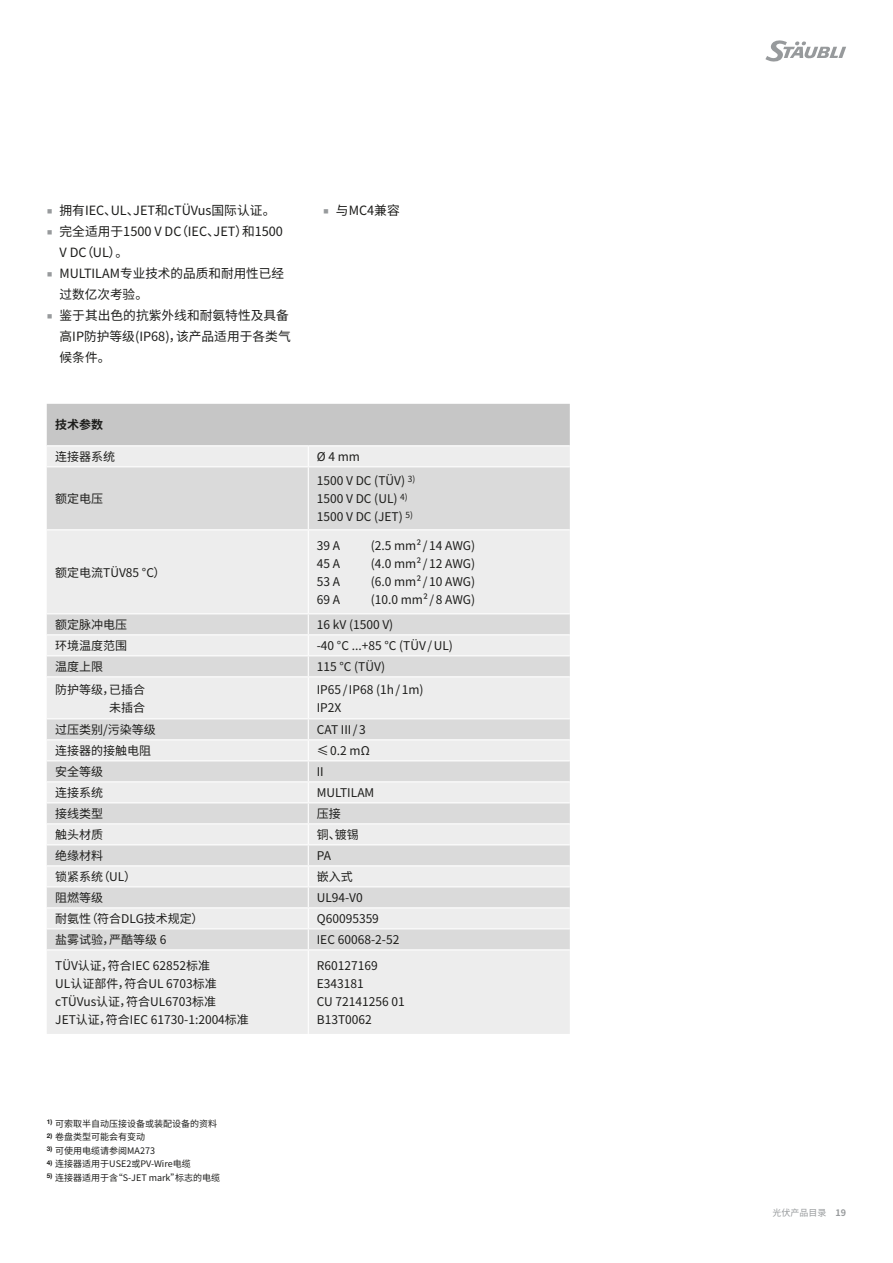
<style>
.page{position:relative;width:893px;height:1263px;background:#fff}
.page>*{position:absolute;margin:0;border:0;box-sizing:border-box;transform-origin:0 0}
.t1{font:12.75px/21px "Noto Sans CJ Ksc";color:#1d1d1b}
.Table_Body_CN{font:12px/18px "Noto Sans CJ Ksc";color:#1d1d1b}
.Table_Header_CN{font:700 12px "Noto Sans CJ Ksc";color:#1d1d1b}
.Fussnote_innen_CN{font:9px "Noto Sans CJ Ksc";color:#1d1d1b}
.t2{font:9px "Noto Sans CJ Ksc";color:#979a9c}
.s1{font-family:"Arial Unicode MS";font-size:9.9px;color:#979a9c}
.s2{font-weight:700}
</style>
<div class="page">
<svg style="left:765px;top:40px;width:81px;height:22px"></svg>
<div style="left:47px;top:951px;width:523px;height:83px;background:#ededed"></div>
<svg style="left:47px;top:467px;width:523px;height:482px;background:#e4e4e4"></svg>
<hr style="left:47px;top:634px;width:261px;height:1px;background:#fff">
<hr style="left:47px;top:655px;width:261px;height:1px;background:#fff">
<hr style="left:47px;top:676px;width:261px;height:1px;background:#fff">
<hr style="left:47px;top:718px;width:261px;height:1px;background:#fff">
<hr style="left:47px;top:739px;width:261px;height:1px;background:#fff">
<hr style="left:308px;top:739px;width:262px;height:1px;background:#fff">
<hr style="left:47px;top:760px;width:261px;height:1px;background:#fff">
<hr style="left:47px;top:781px;width:261px;height:1px;background:#fff">
<hr style="left:47px;top:844px;width:261px;height:1px;background:#fff">
<hr style="left:308px;top:844px;width:262px;height:1px;background:#fff">
<hr style="left:47px;top:865px;width:261px;height:1px;background:#fff">
<hr style="left:308px;top:865px;width:262px;height:1px;background:#fff">
<hr style="left:47px;top:886px;width:261px;height:1px;background:#fff">
<hr style="left:47px;top:907px;width:261px;height:1px;background:#fff">
<hr style="left:47px;top:928px;width:261px;height:1px;background:#fff">
<hr style="left:308px;top:928px;width:262px;height:1px;background:#fff">
<svg style="left:47px;top:404px;width:523px;height:62px;background:#d2d2d2"></svg>
<hr style="left:308px;top:467px;width:1px;height:62px;background:#fff">
<hr style="left:308px;top:530px;width:1px;height:83px;background:#fff">
<hr style="left:47px;top:529px;width:261px;height:1px;background:#fff">
<hr style="left:308px;top:529px;width:262px;height:1px;background:#fff">
<hr style="left:47px;top:613px;width:261px;height:1px;background:#fff">
<hr style="left:308px;top:613px;width:262px;height:1px;background:#fff">
<hr style="left:47px;top:802px;width:261px;height:1px;background:#fff">
<hr style="left:308px;top:802px;width:262px;height:1px;background:#fff">
<hr style="left:47px;top:823px;width:261px;height:1px;background:#fff">
<hr style="left:308px;top:823px;width:262px;height:1px;background:#fff">
<hr style="left:308px;top:634px;width:262px;height:1px;background:#fff">
<hr style="left:308px;top:655px;width:262px;height:1px;background:#fff">
<svg style="left:308px;top:614px;width:1px;height:62px"></svg>
<hr style="left:308px;top:676px;width:262px;height:1px;background:#fff">
<hr style="left:308px;top:677px;width:1px;height:41px;background:#fff">
<hr style="left:308px;top:718px;width:262px;height:1px;background:#fff">
<hr style="left:308px;top:760px;width:262px;height:1px;background:#fff">
<hr style="left:308px;top:781px;width:262px;height:1px;background:#fff">
<hr style="left:308px;top:886px;width:262px;height:1px;background:#fff">
<hr style="left:308px;top:907px;width:262px;height:1px;background:#fff">
<svg style="left:308px;top:719px;width:1px;height:230px"></svg>
<hr style="left:308px;top:950px;width:1px;height:84px;background:#fff">
<hr style="left:47px;top:445px;width:261px;height:1px;background:#fff">
<hr style="left:308px;top:445px;width:262px;height:1px;background:#fff">
<p class="t1" style="left:47px;top:200px;width:230px"><span class="s1">■</span> 拥有IEC、UL、JET和cTÜVus国际认证。</p>
<p class="t1" style="left:60px;top:221px;width:225px;text-indent:-13px"><span class="s1">■</span> 完全适用于1500 V DC（IEC、JET）和1500<br>V DC（UL）。</p>
<p class="t1" style="left:60px;top:263px;width:226px;text-indent:-13px"><span class="s1">■</span> MULTILAM专业技术的品质和耐用性已经过数亿次考验。</p>
<p class="t1" style="left:60px;top:305px;width:233px;text-indent:-13px"><span class="s1">■</span> 鉴于其出色的抗紫外线和耐氨特性及具备高IP防护等级(IP68)，该产品适用于各类气候条件。</p>
<p class="t1" style="left:323px;top:200px;width:78px"><span class="s1">■</span> 与MC4兼容</p>
<p class="Table_Header_CN" style="left:55px;top:418px;width:50px">技术参数</p>
<p class="Table_Body_CN" style="left:55px;top:448px;width:62px">连接器系统</p>
<p class="Table_Body_CN" style="left:317px;top:448px;width:45px">Ø4mm</p>
<p class="Table_Body_CN" style="left:55px;top:490px;width:50px">额定电压</p>
<p class="Table_Body_CN" style="left:317px;top:472px;width:100px">1500 V DC (TÜV) <sup>3)</sup></p>
<p class="Table_Body_CN" style="left:317px;top:490px;width:92px">1500 V DC (UL) <sup>4)</sup></p>
<p class="Table_Body_CN" style="left:317px;top:508px;width:98px">1500 V DC (JET) <sup>5)</sup></p>
<p class="Table_Body_CN" style="left:55px;top:563px;width:112px">额定电流TÜV85 °C）</p>
<p class="Table_Body_CN" style="left:317px;top:536px;width:25px">39 A</p>
<p class="Table_Body_CN" style="left:371px;top:536px;width:106px">(2.5 mm² /14 AWG)</p>
<p class="Table_Body_CN" style="left:317px;top:554px;width:25px">45 A</p>
<p class="Table_Body_CN" style="left:371px;top:554px;width:106px">(4.0 mm² /12 AWG)</p>
<p class="Table_Body_CN" style="left:317px;top:572px;width:25px">53 A</p>
<p class="Table_Body_CN" style="left:371px;top:572px;width:106px">(6.0 mm² /10 AWG)</p>
<p class="Table_Body_CN" style="left:317px;top:590px;width:25px">69 A</p>
<p class="Table_Body_CN" style="left:371px;top:590px;width:106px">(10.0 mm² /8 AWG)</p>
<p class="Table_Body_CN" style="left:55px;top:616px;width:74px">额定脉冲电压</p>
<p class="Table_Body_CN" style="left:317px;top:616px;width:78px">16 kV (1500 V)</p>
<p class="Table_Body_CN" style="left:55px;top:637px;width:74px">环境温度范围</p>
<p class="Table_Body_CN" style="left:317px;top:637px;width:138px">-40 °C ...+85 °C (TÜV/UL)</p>
<p class="Table_Body_CN" style="left:55px;top:658px;width:50px">温度上限</p>
<p class="Table_Body_CN" style="left:317px;top:658px;width:70px">115 °C (TÜV)</p>
<p class="Table_Body_CN" style="left:55px;top:680px;width:92px;text-align:right">防护等级，已插合未插合</p>
<p class="Table_Body_CN" style="left:317px;top:680px;width:108px">IP65/IP68 (1h/1m)<br>IP2X</p>
<p class="Table_Body_CN" style="left:55px;top:721px;width:102px">过压类别/污染等级</p>
<p class="Table_Body_CN" style="left:317px;top:721px;width:50px">CAT III/3</p>
<p class="Table_Body_CN" style="left:55px;top:742px;width:98px">连接器的接触电阻</p>
<p class="Table_Body_CN" style="left:317px;top:742px;width:55px">≤0.2 mΩ</p>
<p class="Table_Body_CN" style="left:55px;top:763px;width:50px">安全等级</p>
<p class="Table_Body_CN" style="left:317px;top:763px;width:9px">II</p>
<p class="Table_Body_CN" style="left:55px;top:784px;width:50px">连接系统</p>
<p class="Table_Body_CN" style="left:317px;top:784px;width:59px">MULTILAM</p>
<p class="Table_Body_CN" style="left:55px;top:805px;width:50px">接线类型</p>
<p class="Table_Body_CN" style="left:317px;top:805px;width:25px">压接</p>
<p class="Table_Body_CN" style="left:55px;top:826px;width:50px">触头材质</p>
<p class="Table_Body_CN" style="left:317px;top:826px;width:43px">铜、镀锡</p>
<p class="Table_Body_CN" style="left:55px;top:847px;width:50px">绝缘材料</p>
<p class="Table_Body_CN" style="left:317px;top:847px;width:16px">PA</p>
<p class="Table_Body_CN" style="left:55px;top:868px;width:82px">锁紧系统（UL）</p>
<p class="Table_Body_CN" style="left:317px;top:868px;width:37px">嵌入式</p>
<p class="Table_Body_CN" style="left:55px;top:889px;width:50px">阻燃等级</p>
<p class="Table_Body_CN" style="left:317px;top:889px;width:47px">UL94-V0</p>
<p class="Table_Body_CN" style="left:55px;top:910px;width:150px">耐氨性（符合DLG技术规定）</p>
<p class="Table_Body_CN" style="left:317px;top:910px;width:64px">Q60095359</p>
<p class="Table_Body_CN" style="left:55px;top:931px;width:113px">盐雾试验，严酷等级 6</p>
<p class="Table_Body_CN" style="left:317px;top:931px;width:84px">IEC 60068-2-52</p>
<p class="Table_Body_CN" style="left:55px;top:957px;width:156px">TÜV认证，符合IEC 62852标准</p>
<p class="Table_Body_CN" style="left:55px;top:975px;width:163px">UL认证部件，符合UL 6703标准cTÜVus认证，符合UL6703标准</p>
<p class="Table_Body_CN" style="left:55px;top:1011px;width:195px">JET认证，符合IEC 61730-1:2004标准</p>
<p class="Table_Body_CN" style="left:317px;top:957px;width:62px">R60127169</p>
<p class="Table_Body_CN" style="left:317px;top:975px;width:49px">E343181</p>
<p class="Table_Body_CN" style="left:317px;top:993px;width:90px">CU 72141256 01</p>
<p class="Table_Body_CN" style="left:317px;top:1011px;width:57px">B13T0062</p>
<p class="Fussnote_innen_CN" style="left:47px;top:1118px;width:172px"><sup>1)</sup> 可索取半自动压接设备或装配设备的资料</p>
<p class="Fussnote_innen_CN" style="left:47px;top:1132px;width:100px"><sup>2)</sup> 卷盘类型可能会有变动</p>
<p class="Fussnote_innen_CN" style="left:47px;top:1145px;width:110px"><sup>3)</sup> 可使用电缆请参阅MA273</p>
<p class="Fussnote_innen_CN" style="left:47px;top:1159px;width:146px"><sup>4)</sup> 连接器适用于USE2或PV-Wire电缆</p>
<p class="Fussnote_innen_CN" style="left:47px;top:1172px;width:175px"><sup>5)</sup> 连接器适用于含“S-JET mark”标志的电缆</p>
<p class="t2" style="left:773px;top:1208px;width:75px">光伏产品目录 <span class="s2">19</span></p>
</div>
